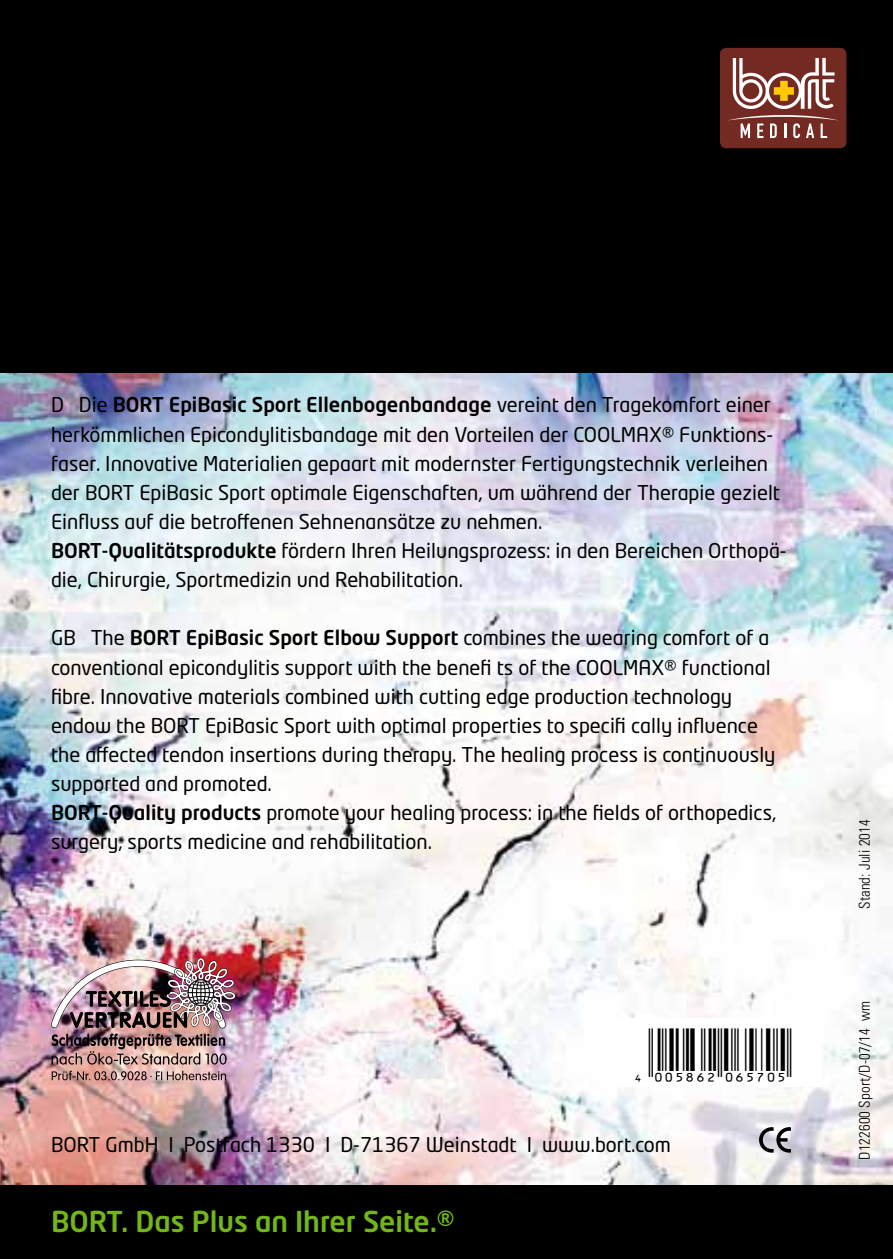
<style>
.page{position:relative;width:893px;height:1259px;background:#000}
.page>*{position:absolute;margin:0;border:0;box-sizing:border-box;transform-origin:0 0}
.t1{font:500 28.5px "Neo Tech Pro";color:#72b61a}
.t2{font:24px "ID Automation UPCEANXS";letter-spacing:.02em;color:#000}
.t3{font:20.1px/29.1px "Neo Tech Std";color:#000}
.t4{font:500 20.1px "Neo Tech Pro";color:#000}
.t5{font:300 condensed 15px "Univers LT Std";letter-spacing:.005em;color:#000}
.s1{font-family:"Neo Tech Pro";font-weight:500}
.s2{font-family:"Neo Tech Std";font-weight:400}
</style>
<div class="page">
<div style="left:720px;top:48px;width:126px;height:100px;background:#722a22;border-radius:6px"></div>
<svg style="left:733px;top:58px;width:101px;height:51px"></svg>
<svg style="left:728px;top:115px;width:110px;height:23px"></svg>
<img style="left:0;top:374px;width:893px;height:810px">
<img style="left:51px;top:958px;width:185px;height:106px">
<svg style="left:52px;top:1070px;width:174px;height:10px;background:#ad8985"></svg>
<div style="left:608px;top:1018px;width:213px;height:68px;background:#fff"></div>
<svg style="left:759px;top:1127px;width:32px;height:25px"></svg>
<p class="t3" style="left:51px;top:390px;width:88px">D Die <span class="s1">BORT</span></p>
<p class="t4" style="left:169px;top:392px;width:604px">EpiBasic Sport Ellenbogenbandage <span class="s2">vereint den Tragekomfort einer</span></p>
<p class="t3" style="left:51px;top:419px;width:731px">herkömmlichen Epicondylitisbandage mit den Vorteilen der COOLMAX® Funktions&shy;faser. Innovative Materialien gepaart mit modernster Fertigungstechnik verleihen der BORT EpiBasic Sport optimale Eigenschaften, um während der Therapie gezielt Einfluss auf die betroffenen Sehnenansätze zu nehmen.</p>
<p class="t4" style="left:51px;top:538px;width:27px">BORT</p>
<p class="t3" style="left:51px;top:536px;width:737px;text-indent:51px"><span class="s1">-Qualitätsprodukte</span> fördern Ihren Heilungsprozess: in den Bereichen Orthopä&shy;die, Chirurgie, Sportmedizin und Rehabilitation.</p>
<p class="t3" style="left:51px;top:623px;width:105px">GB The <span class="s1">BORT</span></p>
<p class="t3" style="left:51px;top:623px;width:726px;text-indent:135px"><span class="s1">EpiBasic Sport Elbow Support</span> combines the wearing comfort of a conventional epicondylitis support with the benefi ts of the COOLMAX® functional fibre. Innovative materials combined with cutting edge production technology endow the BORT EpiBasic Sport with optimal properties to specifi cally influence the affected tendon insertions during therapy. The healing process is continuously supported and promoted.</p>
<p class="t4" style="left:51px;top:800px;width:27px">BORT</p>
<p class="t3" style="left:51px;top:798px;width:727px;text-indent:51px"><span class="s1">-Quality products</span> promote your healing process: in the fields of orthopedics, surgery, sports medicine and rehabilitation.</p>
<p class="t2" style="left:628px;top:1048px;width:165px">Y(0A58GC*KQPRKP(</p>
<p class="t3" style="left:51px;top:1130px;width:621px">BORT GmbH I Postfach 1330 I D-71367 Weinstadt I www.bort.com</p>
<h1 class="t1" style="left:51px;top:1204px;width:405px">Bort. Das Plus an Ihrer Seite.®</h1>
<p class="t5" style="left:855px;top:909px;width:91px;rotate:-90deg">Stand: Juli 2014</p>
<p class="t5" style="left:855px;top:1159px;width:160px;rotate:-90deg">D122600 Sport/D-07/14 wm</p>
</div>
